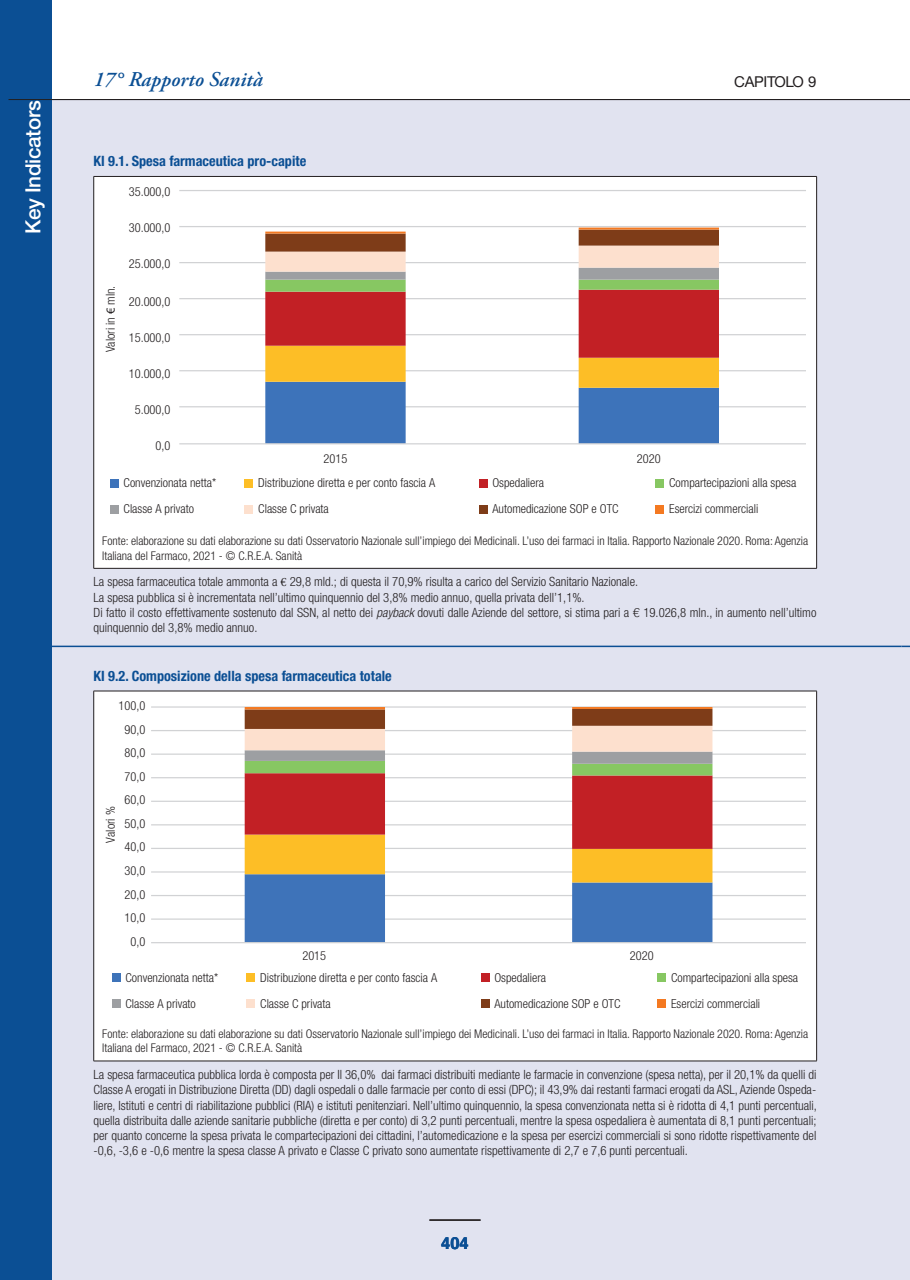
<style>
.page{position:relative;width:910px;height:1280px;background:#fff}
.page>*{position:absolute;margin:0;border:0;box-sizing:border-box;transform-origin:0 0}
.t1{font:italic 600 21px "Adobe Garamond Pro";color:#0b4f94}
.t2{font:500 21px "Helvetica Neue";letter-spacing:-.015em;color:#fff}
.t3{font:700 16.5px "Helvetica";color:#0b4f94}
.t4{font:15px "Helvetica Neue";letter-spacing:-.025em;color:#231f20}
.t5{font:700 condensed 14.25px "Helvetica Neue";color:#0b4f94}
.t6{font:300 condensed 12.75px/15.3px "Helvetica Neue";color:#231f20}
.t7{font:300 condensed 12.45px "Helvetica Neue";color:#231f20}
.t8{font:300 condensed 12px/14.4px "Helvetica Neue";color:#231f20}
.s1{font-family:"Myriad Pro";font-weight:400;font-stretch:normal}
.s2{font-family:"Minion Pro";font-weight:400;font-stretch:normal}
.s3{font-style:italic}
.s4{font-family:"Helvetica";font-stretch:normal}
</style>
<div class="page">
<div style="left:0;top:100px;width:901px;height:1180px;background:#e1e3f0"></div>
<div style="left:901px;top:100px;width:9px;height:1180px;background:#e1e3f0"></div>
<div style="left:0;top:0;width:51px;height:1280px;background:#0b4f94"></div>
<hr style="left:9px;top:99px;width:901px;height:1px;background:#231f20">
<hr style="left:429px;top:1220px;width:51px;height:1px;background:#231f20">
<div style="left:94px;top:176px;width:723px;height:392px;background:#fff"></div>
<hr style="left:94px;top:176px;width:723px;height:1px;background:#231f20">
<hr style="left:93px;top:177px;width:1px;height:391px;background:#231f20">
<hr style="left:816px;top:177px;width:1px;height:391px;background:#231f20">
<hr style="left:94px;top:568px;width:723px;height:1px;background:#231f20">
<hr style="left:179px;top:406px;width:627px;height:1px;background:#d1d2d4">
<hr style="left:179px;top:370px;width:627px;height:1px;background:#d1d2d4">
<hr style="left:179px;top:334px;width:627px;height:1px;background:#d1d2d4">
<hr style="left:179px;top:298px;width:627px;height:1px;background:#d1d2d4">
<hr style="left:179px;top:262px;width:627px;height:1px;background:#d1d2d4">
<hr style="left:179px;top:226px;width:627px;height:1px;background:#d1d2d4">
<hr style="left:179px;top:190px;width:627px;height:1px;background:#d1d2d4">
<svg style="left:265px;top:230px;width:454px;height:213px"></svg>
<hr style="left:265px;top:232px;width:141px;height:2px;background:#f47921">
<hr style="left:579px;top:228px;width:140px;height:2px;background:#f47921">
<hr style="left:179px;top:443px;width:627px;height:1px;background:#d1d2d4">
<div style="left:111px;top:479px;width:8px;height:9px;background:#3d73ba"></div>
<div style="left:244px;top:479px;width:9px;height:9px;background:#fdbe26"></div>
<div style="left:479px;top:479px;width:9px;height:9px;background:#c22025"></div>
<div style="left:655px;top:479px;width:9px;height:9px;background:#87c762"></div>
<div style="left:111px;top:505px;width:8px;height:8px;background:#9d9fa2"></div>
<div style="left:479px;top:505px;width:9px;height:8px;background:#7e3c18"></div>
<div style="left:244px;top:505px;width:9px;height:8px;background:#fde0ce"></div>
<div style="left:655px;top:505px;width:9px;height:8px;background:#f47921"></div>
<div style="left:94px;top:691px;width:723px;height:370px;background:#fff"></div>
<hr style="left:94px;top:691px;width:723px;height:1px;background:#231f20">
<hr style="left:93px;top:691px;width:1px;height:370px;background:#231f20">
<hr style="left:816px;top:691px;width:1px;height:370px;background:#231f20">
<hr style="left:94px;top:1061px;width:723px;height:1px;background:#231f20">
<hr style="left:151px;top:918px;width:655px;height:2px;background:#d1d2d4">
<hr style="left:151px;top:895px;width:655px;height:1px;background:#d1d2d4">
<hr style="left:151px;top:871px;width:655px;height:1px;background:#d1d2d4">
<hr style="left:151px;top:848px;width:655px;height:1px;background:#d1d2d4">
<hr style="left:151px;top:824px;width:655px;height:1px;background:#d1d2d4">
<hr style="left:151px;top:801px;width:655px;height:1px;background:#d1d2d4">
<hr style="left:151px;top:777px;width:655px;height:1px;background:#d1d2d4">
<hr style="left:151px;top:753px;width:655px;height:2px;background:#d1d2d4">
<hr style="left:151px;top:730px;width:655px;height:1px;background:#d1d2d4">
<hr style="left:151px;top:706px;width:655px;height:2px;background:#d1d2d4">
<svg style="left:245px;top:709px;width:467px;height:233px"></svg>
<hr style="left:572px;top:707px;width:140px;height:2px;background:#f47921">
<hr style="left:245px;top:707px;width:140px;height:2px;background:#f47921">
<hr style="left:151px;top:942px;width:655px;height:1px;background:#d1d2d4">
<div style="left:113px;top:974px;width:8px;height:8px;background:#3e73b9"></div>
<div style="left:246px;top:974px;width:9px;height:8px;background:#fdbe26"></div>
<div style="left:481px;top:974px;width:9px;height:8px;background:#c22025"></div>
<div style="left:657px;top:974px;width:9px;height:8px;background:#87c762"></div>
<div style="left:113px;top:999px;width:8px;height:9px;background:#9d9fa2"></div>
<div style="left:481px;top:999px;width:9px;height:9px;background:#7e3c18"></div>
<div style="left:246px;top:999px;width:9px;height:9px;background:#fde0ce"></div>
<div style="left:657px;top:999px;width:9px;height:9px;background:#f47921"></div>
<hr style="left:0;top:646px;width:901px;height:1px;background:#0b4f94">
<h1 class="t2" style="left:21px;top:234px;width:136px;rotate:-90deg">Key Indicators</h1>
<h1 class="t1" style="left:94px;top:67px;width:170px">17° Rapporto Sanità</h1>
<p class="t4" style="left:734px;top:73px;width:84px">CAPITOLO 9</p>
<p class="t5" style="left:94px;top:152px;width:214px">KI 9.1. Spesa farmaceutica pro-capite</p>
<p class="t7" style="left:129px;top:184px;width:43px">35.000,0</p>
<p class="t7" style="left:129px;top:220px;width:43px">30.000,0</p>
<p class="t7" style="left:103px;top:352px;width:68px;rotate:-90deg">Valori in <span class="s1">€</span> mln.</p>
<p class="t7" style="left:129px;top:256px;width:43px">25.000,0</p>
<p class="t7" style="left:129px;top:294px;width:43px">20.000,0</p>
<p class="t7" style="left:129px;top:330px;width:43px">15.000,0</p>
<p class="t7" style="left:129px;top:366px;width:43px">10.000,0</p>
<p class="t7" style="left:135px;top:402px;width:37px">5.000,0</p>
<p class="t7" style="left:156px;top:438px;width:16px">0,0</p>
<p class="t7" style="left:323px;top:451px;width:25px">2015</p>
<p class="t7" style="left:637px;top:451px;width:25px">2020</p>
<p class="t7" style="left:124px;top:476px;width:94px">Convenzionata netta*</p>
<p class="t7" style="left:258px;top:476px;width:179px">Distribuzione diretta e per conto fascia A</p>
<p class="t7" style="left:492px;top:476px;width:53px">Ospedaliera</p>
<p class="t7" style="left:669px;top:476px;width:129px">Compartecipazioni alla spesa</p>
<p class="t7" style="left:124px;top:502px;width:72px">Classe A privato</p>
<p class="t7" style="left:258px;top:502px;width:72px">Classe C privata</p>
<p class="t7" style="left:492px;top:502px;width:128px">Automedicazione SOP e OTC</p>
<p class="t7" style="left:669px;top:502px;width:91px">Esercizi commerciali</p>
<p class="t8" style="left:102px;top:534px;width:707px">Fonte: elaborazione su dati elaborazione su dati Osservatorio Nazionale sull’impiego dei Medicinali. L’uso dei farmaci in Italia. Rapporto Nazionale 2020. Roma: Agenzia<br>Italiana del Farmaco, 2021 - © C.R.E.A. Sanità</p>
<p class="t6" style="left:94px;top:574px;width:724px">La spesa farmaceutica totale ammonta a <span class="s2">€</span> 29,8 mld.; di questa il 70,9% risulta a carico del Servizio Sanitario Nazionale.<br>La spesa pubblica si è incrementata nell’ultimo quinquennio del 3,8% medio annuo, quella privata dell’1,1%.<br>Di fatto il costo effettivamente sostenuto dal SSN, al netto dei <span class="s3">payback</span> dovuti dalle Aziende del settore, si stima pari a <span class="s4">€</span> 19.026,8 mln., in aumento nell’ultimo quinquennio del 3,8% medio annuo.</p>
<p class="t5" style="left:94px;top:667px;width:300px">KI 9.2. Composizione della spesa farmaceutica totale</p>
<p class="t7" style="left:119px;top:698px;width:28px">100,0</p>
<p class="t7" style="left:125px;top:722px;width:22px">90,0</p>
<p class="t7" style="left:125px;top:746px;width:22px">80,0</p>
<p class="t7" style="left:103px;top:843px;width:38px;rotate:-90deg">Valori %</p>
<p class="t7" style="left:125px;top:769px;width:22px">70,0</p>
<p class="t7" style="left:125px;top:793px;width:22px">60,0</p>
<p class="t7" style="left:125px;top:816px;width:22px">50,0</p>
<p class="t7" style="left:125px;top:840px;width:22px">40,0</p>
<p class="t7" style="left:125px;top:863px;width:22px">30,0</p>
<p class="t7" style="left:125px;top:887px;width:22px">20,0</p>
<p class="t7" style="left:125px;top:911px;width:22px">10,0</p>
<p class="t7" style="left:130px;top:934px;width:16px">0,0</p>
<p class="t7" style="left:302px;top:949px;width:25px">2015</p>
<p class="t7" style="left:630px;top:949px;width:25px">2020</p>
<p class="t7" style="left:126px;top:970px;width:94px">Convenzionata netta*</p>
<p class="t7" style="left:260px;top:970px;width:179px">Distribuzione diretta e per conto fascia A</p>
<p class="t7" style="left:494px;top:970px;width:53px">Ospedaliera</p>
<p class="t7" style="left:671px;top:970px;width:129px">Compartecipazioni alla spesa</p>
<p class="t7" style="left:126px;top:996px;width:72px">Classe A privato</p>
<p class="t7" style="left:260px;top:996px;width:72px">Classe C privata</p>
<p class="t7" style="left:494px;top:996px;width:128px">Automedicazione SOP e OTC</p>
<p class="t7" style="left:671px;top:996px;width:91px">Esercizi commerciali</p>
<p class="t8" style="left:102px;top:1026px;width:707px">Fonte: elaborazione su dati elaborazione su dati Osservatorio Nazionale sull’impiego dei Medicinali. L’uso dei farmaci in Italia. Rapporto Nazionale 2020. Roma: Agenzia<br>Italiana del Farmaco, 2021 - © C.R.E.A. Sanità</p>
<p class="t6" style="left:94px;top:1067px;width:725px;text-align:justify">La spesa farmaceutica pubblica lorda è composta per Il 36,0% dai farmaci distribuiti mediante le farmacie in convenzione (spesa netta), per il 20,1% da quelli di Classe A erogati in Distribuzione Diretta (DD) dagli ospedali o dalle farmacie per conto di essi (DPC); il 43,9% dai restanti farmaci erogati da ASL, Aziende Ospeda&shy;liere, Istituti e centri di riabilitazione pubblici (RIA) e istituti penitenziari. Nell’ultimo quinquennio, la spesa convenzionata netta si è ridotta di 4,1 punti percentuali, quella distribuita dalle aziende sanitarie pubbliche (diretta e per conto) di 3,2 punti percentuali, mentre la spesa ospedaliera è aumentata di 8,1 punti percentuali; per quanto concerne la spesa privata le compartecipazioni dei cittadini, l’automedicazione e la spesa per esercizi commerciali si sono ridotte rispettivamente del -0,6, -3,6 e -0,6 mentre la spesa classe A privato e Classe C privato sono aumentate rispettivamente di 2,7 e 7,6 punti percentuali.</p>
<p class="t3" style="left:441px;top:1229px;width:29px">404</p>
</div>
